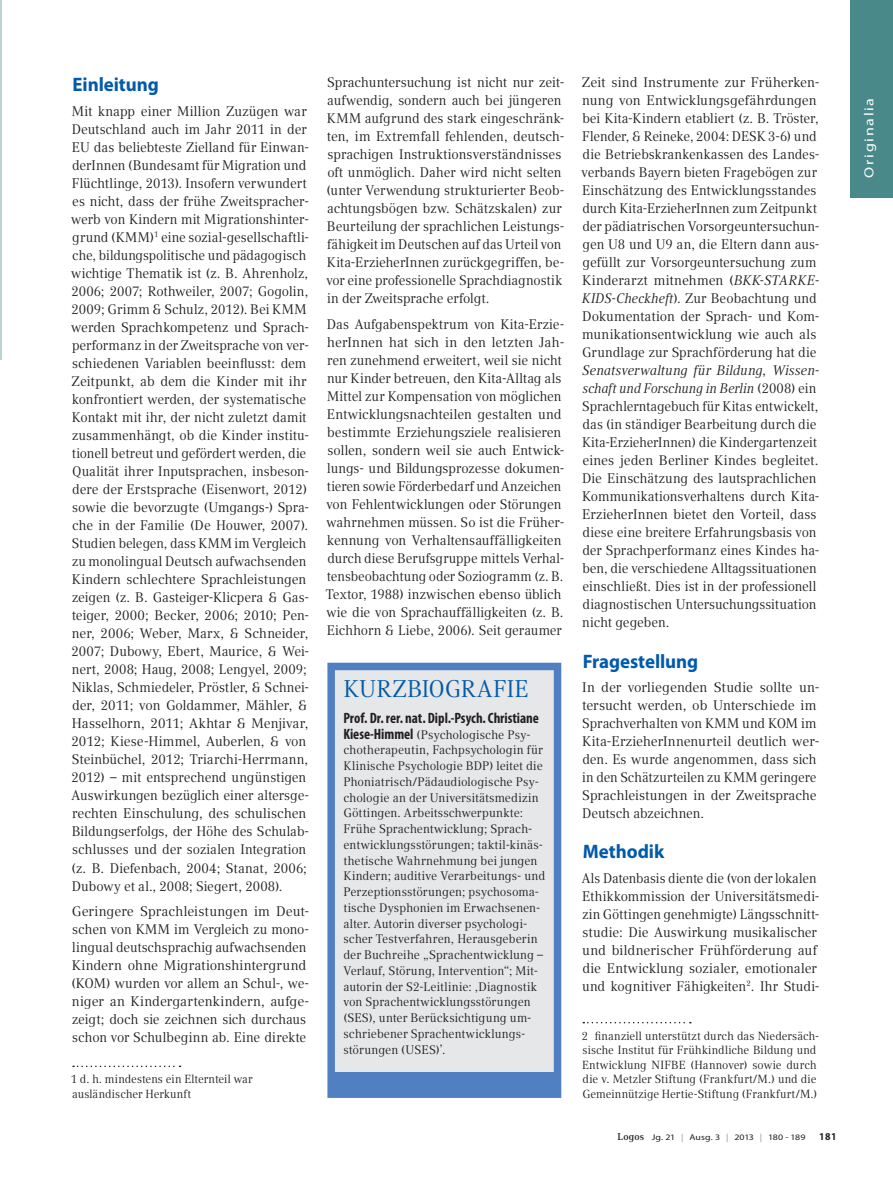
<style>
.page{position:relative;width:893px;height:1191px;background:#fff}
.page>*{position:absolute;margin:0;border:0;box-sizing:border-box;transform-origin:0 0}
.t1{font:24px "Compatil Text LT Pro";letter-spacing:.01em;color:#015aaa;scale:.96 1}
.t2{font:700 19.5px "Myriad Pro";letter-spacing:-.005em;color:#015aaa}
.t3{font:700 condensed 15px "Myriad Pro";letter-spacing:-.005em;color:#231f20}
.t4{font:13.8px/18px "Compatil Text LT Pro";letter-spacing:-.005em;color:#231f20}
.t5{font:13.8px/18px "Compatil Text LT Pro";letter-spacing:-.005em;color:#231f20;scale:.96 1}
.t6{font:13.8px/18px "Compatil Text LT Pro";letter-spacing:-.005em;color:#231f20;scale:.94 1}
.t7{font:13.2px "Myriad Pro";letter-spacing:.105em;color:#fff;scale:1.21 1}
.t8{font:12.3px/15.8px "Compatil Text LT Pro";letter-spacing:.005em;color:#231f20}
.t9{font:11.7px/14.5px "Compatil Text LT Pro";letter-spacing:.015em;color:#231f20;scale:.96 1}
.t10{font:700 10.5px "Myriad Pro";color:#231f20;scale:.94 1}
.t11{font:8.4px "Myriad Pro";letter-spacing:.005em;color:#231f20;scale:1.18 1}
.s1{font-family:"Myriad Pro";font-weight:700;font-stretch:condensed;font-size:15px}
.s2{font-style:italic}
.s3{font-family:"Compatil Text LT Pro";font-weight:700;font-size:9.75px}
.s4{color:#939598}
</style>
<div class="page">
<div style="left:850px;top:0;width:43px;height:198px;background:#498989"></div>
<hr style="left:0;top:0;width:2px;height:359px;background:#bed2d3">
<svg style="left:73px;top:1065px;width:108px;height:2px"></svg>
<svg style="left:583px;top:1022px;width:108px;height:1px"></svg>
<div style="left:331px;top:666px;width:227px;height:428px;background:#e6e7e9"></div>
<div style="left:327px;top:662px;width:234px;height:436px;border:8px solid #5080c1"></div>
<div style="left:334px;top:1072px;width:220px;height:19px;background:#5080c1"></div>
<h2 class="t2" style="left:73px;top:72px;width:88px">Einleitung</h2>
<p class="t4" style="left:71px;top:102px;width:239px">Mit knapp einer Million Zuzügen war Deutschland auch im Jahr 2011 in der EU das beliebteste Zielland für Einwan&shy;derInnen (Bundesamt für Migration und Flüchtlinge, 2013). Insofern verwundert es nicht, dass der frühe Zweitspracher&shy;werb von Kindern mit Migrationshinter&shy;grund (KMM)<sup>1</sup> eine sozial-gesellschaftli&shy;che, bildungspolitische und pädagogisch wichtige Thematik ist (z. B. Ahrenholz, 2006; 2007; Rothweiler, 2007; Gogolin, 2009; Grimm &amp; Schulz, 2012). Bei KMM werden Sprachkompetenz und Sprach&shy;performanz in der Zweitsprache von ver&shy;schiedenen Variablen beeinflusst: dem Zeitpunkt, ab dem die Kinder mit ihr konfrontiert werden, der systematische Kontakt mit ihr, der nicht zuletzt damit zusammenhängt, ob die Kinder institu&shy;tionell betreut und gefördert werden, die Qualität ihrer Inputsprachen, insbeson&shy;dere der Erstsprache (Eisenwort, 2012) sowie die bevorzugte (Umgangs-) Spra&shy;che in der Familie (De Houwer, 2007).<br>Studien belegen, dass KMM im Vergleich zu monolingual Deutsch aufwachsenden Kindern schlechtere Sprachleistungen zeigen (z. B. Gasteiger-Klicpera &amp; Gas&shy;teiger, 2000; Becker, 2006; 2010; Pen&shy;ner, 2006; Weber, Marx, &amp; Schneider, 2007; Dubowy, Ebert, Maurice, &amp; Wei&shy;nert, 2008; Haug, 2008; Lengyel, 2009; Niklas, Schmiedeler, Pröstler, &amp; Schnei&shy;der, 2011; von Goldammer, Mähler, &amp; Hasselhorn, 2011; Akhtar &amp; Menjivar, 2012; Kiese-Himmel, Auberlen, &amp; von Steinbüchel, 2012; Triarchi-Herrmann, 2012) – mit entsprechend ungünstigen Auswirkungen bezüglich einer altersge&shy;rechten Einschulung, des schulischen Bildungserfolgs, der Höhe des Schulab&shy;schlusses und der sozialen Integration (z. B. Diefenbach, 2004; Stanat, 2006; Dubowy et al., 2008; Siegert, 2008).</p>
<p class="t4" style="left:71px;top:902px;width:239px">Geringere Sprachleistungen im Deut&shy;schen von KMM im Vergleich zu mono&shy;lingual deutschsprachig aufwachsenden Kindern ohne Migrationshintergrund (KOM) wurden vor allem an Schul-, we&shy;niger an Kindergartenkindern, aufge&shy;zeigt; doch sie zeichnen sich durchaus schon vor Schulbeginn ab. Eine direkte</p>
<p class="t9" style="left:71px;top:1072px;width:191px">1 d. h. mindestens ein Elternteil war ausländischer Herkunft</p>
<p class="t4" style="left:326px;top:73px;width:239px">Sprachuntersuchung ist nicht nur zeit&shy;aufwendig, sondern auch bei jüngeren KMM aufgrund des stark eingeschränk&shy;ten, im Extremfall fehlenden, deutsch&shy;sprachigen Instruktionsverständnisses oft unmöglich. Daher wird nicht selten (unter Verwendung strukturierter Beob&shy;achtungsbögen bzw. Schätzskalen) zur Beurteilung der sprachlichen Leistungs&shy;fähigkeit im Deutschen auf das Urteil von Kita-ErzieherInnen zurückgegriffen, be&shy;vor eine professionelle Sprachdiagnostik in der Zweitsprache erfolgt.</p>
<p class="t5" style="left:326px;top:315px;width:250px">Das Aufgabenspektrum von Kita-Erzie&shy;herInnen hat sich in den letzten Jah&shy;ren zunehmend erweitert, weil sie nicht nur Kinder betreuen, den Kita-Alltag als Mittel zur Kompensation von möglichen Entwicklungsnachteilen gestalten und bestimmte Erziehungsziele realisieren sollen, sondern weil sie auch Entwick&shy;lungs- und Bildungsprozesse dokumen&shy;tieren sowie Förderbedarf und Anzeichen von Fehlentwicklungen oder Störungen wahrnehmen müssen. So ist die Früher&shy;kennung von Verhaltensauffälligkeiten durch diese Berufsgruppe mittels Verhal&shy;tensbeobachtung oder Soziogramm (z. B.<br>Textor, 1988) inzwischen ebenso üblich wie die von Sprachauffälligkeiten (z. B.<br>Eichhorn &amp; Liebe, 2006). Seit geraumer</p>
<h1 class="t1" style="left:343px;top:674px;width:194px">KURZBIOGRAFIE</h1>
<p class="t3" style="left:343px;top:708px;width:197px">Prof. Dr. rer. nat. Dipl.-Psych. Christiane</p>
<p class="t8" style="left:343px;top:726px;width:203px"><span class="s1">Kiese-Himmel</span> (Psychologische Psy&shy;chotherapeutin, Fachpsychologin für Klinische Psychologie BDP) leitet die Phoniatrisch/Pädaudiologische Psy&shy;chologie an der Universitätsmedizin Göttingen. Arbeitsschwerpunkte:<br>Frühe Sprachentwicklung; Sprach&shy;entwicklungsstörungen; taktil-kinäs&shy;thetische Wahrnehmung bei jungen Kindern; auditive Verarbeitungs- und Perzeptionsstörungen; psychosoma&shy;tische Dysphonien im Erwachsenen&shy;alter. Autorin diverser psychologi&shy;scher Testverfahren, Herausgeberin der Buchreihe „Sprachentwicklung – Verlauf, Störung, Intervention“; Mit&shy;autorin der S2-Leitlinie: ‚Diagnostik von Sprachentwicklungsstörungen (SES), unter Berücksichtigung um&shy;schriebener Sprachentwicklungs&shy;störungen (USES)’.</p>
<p class="t4" style="left:582px;top:73px;width:240px">Zeit sind Instrumente zur Früherken&shy;nung von Entwicklungsgefährdungen bei Kita-Kindern etabliert (z. B. Tröster, Flender, &amp; Reineke, 2004: DESK 3-6) und die Betriebskrankenkassen des Landes&shy;verbands Bayern bieten Fragebögen zur Einschätzung des Entwicklungsstandes durch Kita-ErzieherInnen zum Zeitpunkt der pädiatrischen Vorsorgeuntersuchun&shy;gen U8 und U9 an, die Eltern dann aus&shy;gefüllt zur Vorsorgeuntersuchung zum Kinderarzt mitnehmen (<span class="s2">BKK-STARKE-KIDS-Checkheft</span>). Zur Beobachtung und Dokumentation der Sprach- und Kom&shy;munikationsentwicklung wie auch als Grundlage zur Sprachförderung hat die</p>
<p class="t5" style="left:582px;top:361px;width:249px"><span class="s2">Senatsverwaltung für Bildung, Wissen&shy;schaft und Forschung in Berlin</span> (2008) ein Sprachlerntagebuch für Kitas entwickelt, das (in ständiger Bearbeitung durch die Kita-ErzieherInnen) die Kindergartenzeit eines jeden Berliner Kindes begleitet.<br>Die Einschätzung des lautsprachlichen Kommunikationsverhaltens durch Kita-ErzieherInnen bietet den Vorteil, dass diese eine breitere Erfahrungsbasis von der Sprachperformanz eines Kindes ha&shy;ben, die verschiedene Alltagssituationen einschließt. Dies ist in der professionell diagnostischen Untersuchungssituation nicht gegeben.</p>
<h2 class="t2" style="left:583px;top:648px;width:117px">Fragestellung</h2>
<p class="t4" style="left:582px;top:678px;width:239px">In der vorliegenden Studie sollte un&shy;tersucht werden, ob Unterschiede im Sprachverhalten von KMM und KOM im Kita-ErzieherInnenurteil deutlich wer&shy;den. Es wurde angenommen, dass sich in den Schätzurteilen zu KMM geringere Sprachleistungen in der Zweitsprache Deutsch abzeichnen.</p>
<h2 class="t2" style="left:583px;top:839px;width:83px">Methodik</h2>
<p class="t6" style="left:582px;top:869px;width:254px">Als Datenbasis diente die (von der lokalen Ethikkommission der Universitätsmedi&shy;zin Göttingen genehmigte) Längsschnitt&shy;studie: Die Auswirkung musikalischer und bildnerischer Frühförderung auf die Entwicklung sozialer, emotionaler und kognitiver Fähigkeiten<sup>2</sup>. Ihr Studi-</p>
<p class="t9" style="left:582px;top:1028px;width:248px">2 finanziell unterstützt durch das Niedersäch&shy;sische Institut für Frühkindliche Bildung und Entwicklung NIFBE (Hannover) sowie durch die v. Metzler Stiftung (Frankfurt/M.) und die Gemeinnützige Hertie-Stiftung (Frankfurt/M.)</p>
<p class="t11" style="left:617px;top:1132px;width:161px"><span class="s3">Logos</span> Jg. 21 <span class="s4">|</span> Ausg. 3 <span class="s4">|</span> 2013 <span class="s4">|</span> 180 - 189</p>
<p class="t10" style="left:819px;top:1129px;width:20px">181</p>
<p class="t7" style="left:861px;top:178px;width:67px;rotate:-90deg">Originalia</p>
</div>
